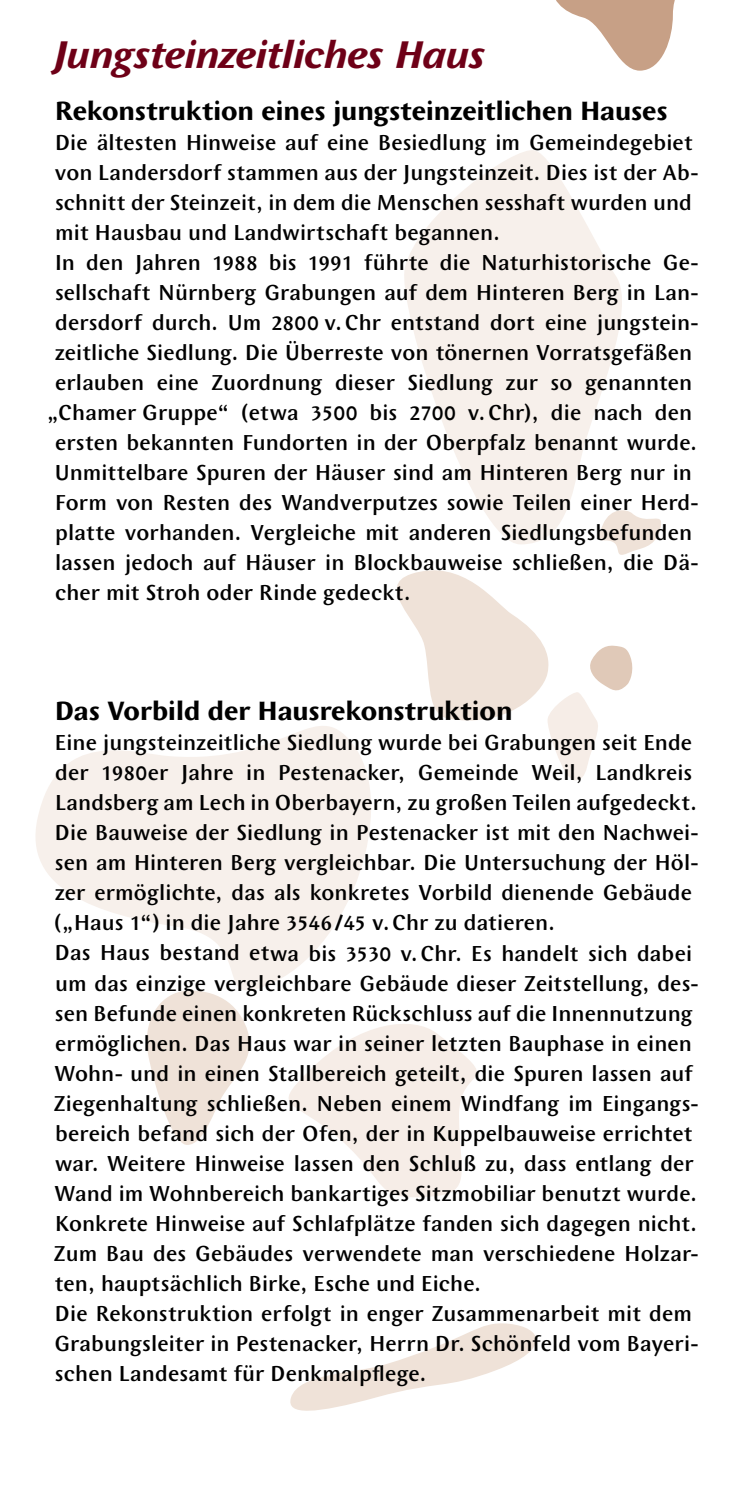
<style>
.page{position:relative;width:745px;height:1489px;background:#fff}
.page>*{position:absolute;margin:0;border:0;box-sizing:border-box;transform-origin:0 0}
.t1{font:italic 700 40px "Wunderlich";letter-spacing:-.015em;color:#6e0017}
.t2{font:700 27.5px "Wunderlich";color:#000}
.t3{font:500 22.5px/30px "Wunderlich";letter-spacing:.005em;color:#000}
</style>
<div class="page">
<svg style="left:404px;top:150px;width:218px;height:333px;fill:#f7f0eb"></svg>
<svg style="left:35px;top:726px;width:336px;height:264px;fill:#f7f0eb"></svg>
<svg style="left:258px;top:977px;width:219px;height:220px"></svg>
<svg style="left:556px;top:0;width:119px;height:71px"></svg>
<svg style="left:397px;top:483px;width:264px;height:297px"></svg>
<svg style="left:290px;top:1323px;width:246px;height:88px"></svg>
<svg style="left:146px;top:990px;width:104px;height:154px"></svg>
<h1 class="t1" style="left:54px;top:32px;width:433px">Jungsteinzeitliches Haus</h1>
<p class="t2" style="left:55px;top:95px;width:613px">Rekonstruktion eines jungsteinzeitlichen Hauses</p>
<p class="t3" style="left:55px;top:128px;width:639px">Die ältesten Hinweise auf eine Besiedlung im Gemeindegebiet</p>
<p class="t3" style="left:55px;top:158px;width:644px">von Landersdorf stammen aus der Jungsteinzeit. Dies ist der Ab-</p>
<p class="t3" style="left:55px;top:188px;width:638px">schnitt der Steinzeit, in dem die Menschen sesshaft wurden und</p>
<p class="t3" style="left:55px;top:218px;width:446px">mit Hausbau und Landwirtschaft begannen.</p>
<p class="t3" style="left:55px;top:248px;width:644px">In den Jahren 1988 bis 1991 führte die Naturhistorische Ge-</p>
<p class="t3" style="left:55px;top:278px;width:644px">sellschaft Nürnberg Grabungen auf dem Hinteren Berg in Lan-</p>
<p class="t3" style="left:55px;top:308px;width:644px">dersdorf durch. Um 2800 v. Chr entstand dort eine jungstein-</p>
<p class="t3" style="left:55px;top:338px;width:638px">zeitliche Siedlung. Die Überreste von tönernen Vorratsgefäßen</p>
<p class="t3" style="left:55px;top:368px;width:638px">erlauben eine Zuordnung dieser Siedlung zur so genannten</p>
<p class="t3" style="left:47px;top:398px;width:646px">„Chamer Gruppe“ (etwa 3500 bis 2700 v. Chr), die nach den</p>
<p class="t3" style="left:55px;top:428px;width:642px">ersten bekannten Fundorten in der Oberpfalz benannt wurde.</p>
<p class="t3" style="left:55px;top:458px;width:638px">Unmittelbare Spuren der Häuser sind am Hinteren Berg nur in</p>
<p class="t3" style="left:55px;top:488px;width:644px">Form von Resten des Wandverputzes sowie Teilen einer Herd-</p>
<p class="t3" style="left:55px;top:518px;width:638px">platte vorhanden. Vergleiche mit anderen Siedlungsbefunden</p>
<p class="t3" style="left:55px;top:548px;width:644px">lassen jedoch auf Häuser in Blockbauweise schließen, die Dä-</p>
<p class="t3" style="left:55px;top:578px;width:356px">cher mit Stroh oder Rinde gedeckt.</p>
<p class="t2" style="left:55px;top:695px;width:458px">Das Vorbild der Hausrekonstruktion</p>
<p class="t3" style="left:54px;top:728px;width:645px">Eine jungsteinzeitliche Siedlung wurde bei Grabungen seit Ende der 1980er Jahre in Pestenacker, Gemeinde Weil, Landkreis Landsberg am Lech in Oberbayern, zu großen Teilen aufgedeckt.<br>Die Bauweise der Siedlung in Pestenacker ist mit den Nachwei&shy;sen am Hinteren Berg vergleichbar. Die Untersuchung der Höl&shy;zer ermöglichte, das als konkretes Vorbild dienende Gebäude („Haus 1“) in die Jahre 3546 /45 v. Chr zu datieren.<br>Das Haus bestand etwa bis 3530 v. Chr. Es handelt sich dabei um das einzige vergleichbare Gebäude dieser Zeitstellung, des&shy;sen Befunde einen konkreten Rückschluss auf die Innennutzung ermöglichen. Das Haus war in seiner letzten Bauphase in einen Wohn- und in einen Stallbereich geteilt, die Spuren lassen auf Ziegenhaltung schließen. Neben einem Windfang im Eingangs&shy;bereich befand sich der Ofen, der in Kuppelbauweise errichtet war. Weitere Hinweise lassen den Schluß zu, dass entlang der Wand im Wohnbereich bankartiges Sitzmobiliar benutzt wurde.<br>Konkrete Hinweise auf Schlafplätze fanden sich dagegen nicht.<br>Zum Bau des Gebäudes verwendete man verschiedene Holzar&shy;ten, hauptsächlich Birke, Esche und Eiche.<br>Die Rekonstruktion erfolgt in enger Zusammenarbeit mit dem Grabungsleiter in Pestenacker, Herrn Dr. Schönfeld vom Bayeri&shy;schen Landesamt für Denkmalpflege.</p>
</div>
